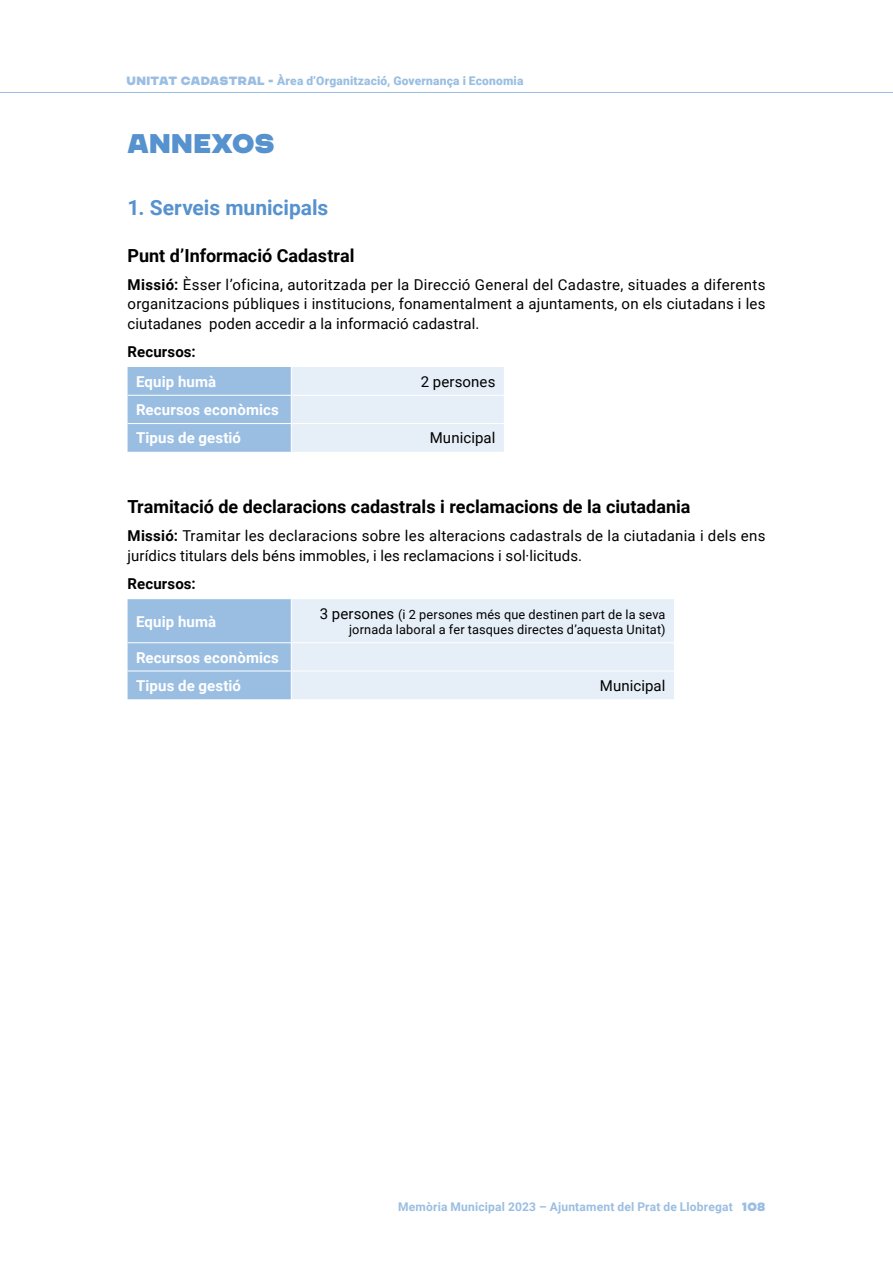
<style>
.page{position:relative;width:893px;height:1263px;background:#fff}
.page>*{position:absolute;margin:0;border:0;box-sizing:border-box;transform-origin:0 0}
.pa_de_text{font:27px "CHANEY";color:#5692ce}
.subitol{font:700 21px "Roboto";color:#5692ce}
.subitol-2{font:700 18px "Roboto";color:#000}
.pa_de_text-2{font:15px/19.5px "Roboto";letter-spacing:.01em;color:#000;text-align:justify}
.pa_de_text-3{font:700 15px "Roboto";letter-spacing:.01em;color:#fff}
.pa_de_text-4{font:700 15px "Roboto";letter-spacing:.01em;color:#000}
.pa_de_text-5{font:12.75px/15.3px "Roboto";letter-spacing:.01em;color:#000;text-align:right}
.t1{font:900 12px "Roboto";letter-spacing:.015em;color:#9abee2}
.t2{font:700 12px "Roboto";letter-spacing:.015em;color:#9abee2}
.s1{font-family:"CHANEY";font-weight:400}
.s2{font-weight:700}
.s3{font-size:15px}
.s4{font-weight:400;color:#fff}
</style>
<div class="page">
<hr style="left:0;top:92px;width:893px;height:1px;background:#9abee2">
<svg style="left:128px;top:367px;width:376px;height:85px;background:#c6daee"></svg>
<svg style="left:128px;top:599px;width:546px;height:100px;background:#cfe0f1"></svg>
<p class="t1" style="left:126px;top:72px;width:398px"><span class="s1">UNITAT CADASTRAL -</span> Àrea d’Organització, Governança i Economia</p>
<p class="pa_de_text" style="left:128px;top:127px;width:149px">ANNEXOS</p>
<p class="subitol" style="left:128px;top:193px;width:202px">1. Serveis municipals</p>
<p class="subitol-2" style="left:128px;top:243px;width:228px">Punt d’Informació Cadastral</p>
<p class="pa_de_text-2" style="left:128px;top:274px;width:639px"><span class="s2">Missió:</span> Èsser l’oficina, autoritzada per la Direcció General del Cadastre, situades a diferents organitzacions públiques i institucions, fonamentalment a ajuntaments, on els ciutadans i les ciutadanes poden accedir a la informació cadastral.</p>
<p class="pa_de_text-4" style="left:128px;top:341px;width:70px">Recursos:</p>
<p class="pa_de_text-3" style="left:136px;top:371px;width:82px">Equip humà</p>
<p class="pa_de_text-2" style="left:421px;top:371px;width:76px">2 persones</p>
<p class="pa_de_text-3" style="left:136px;top:399px;width:144px">Recursos econòmics</p>
<p class="pa_de_text-3" style="left:136px;top:427px;width:107px">Tipus de gestió</p>
<p class="pa_de_text-2" style="left:430px;top:428px;width:67px">Municipal</p>
<p class="subitol-2" style="left:128px;top:494px;width:564px">Tramitació de declaracions cadastrals i reclamacions de la ciutadania</p>
<p class="pa_de_text-2" style="left:128px;top:526px;width:639px"><span class="s2">Missió:</span> Tramitar les declaracions sobre les alteracions cadastrals de la ciutadania i dels ens jurídics titulars dels béns immobles, i les reclamacions i sol·licituds.</p>
<p class="pa_de_text-4" style="left:128px;top:573px;width:70px">Recursos:</p>
<p class="pa_de_text-3" style="left:136px;top:611px;width:82px">Equip humà</p>
<p class="pa_de_text-5" style="left:320px;top:606px;width:347px"><span class="s3">3 persones</span> (i 2 persones més que destinen part de la seva jornada laboral a fer tasques directes d’aquesta Unitat)</p>
<p class="pa_de_text-3" style="left:136px;top:647px;width:144px">Recursos econòmics</p>
<p class="pa_de_text-3" style="left:136px;top:675px;width:107px">Tipus de gestió</p>
<p class="pa_de_text-2" style="left:600px;top:675px;width:67px">Municipal</p>
<p class="t2" style="left:398px;top:1198px;width:369px">Memòria Municipal 2023 – Ajuntament del Prat de Llobregat <span class="s4">|</span> <span class="s1">108</span></p>
</div>
